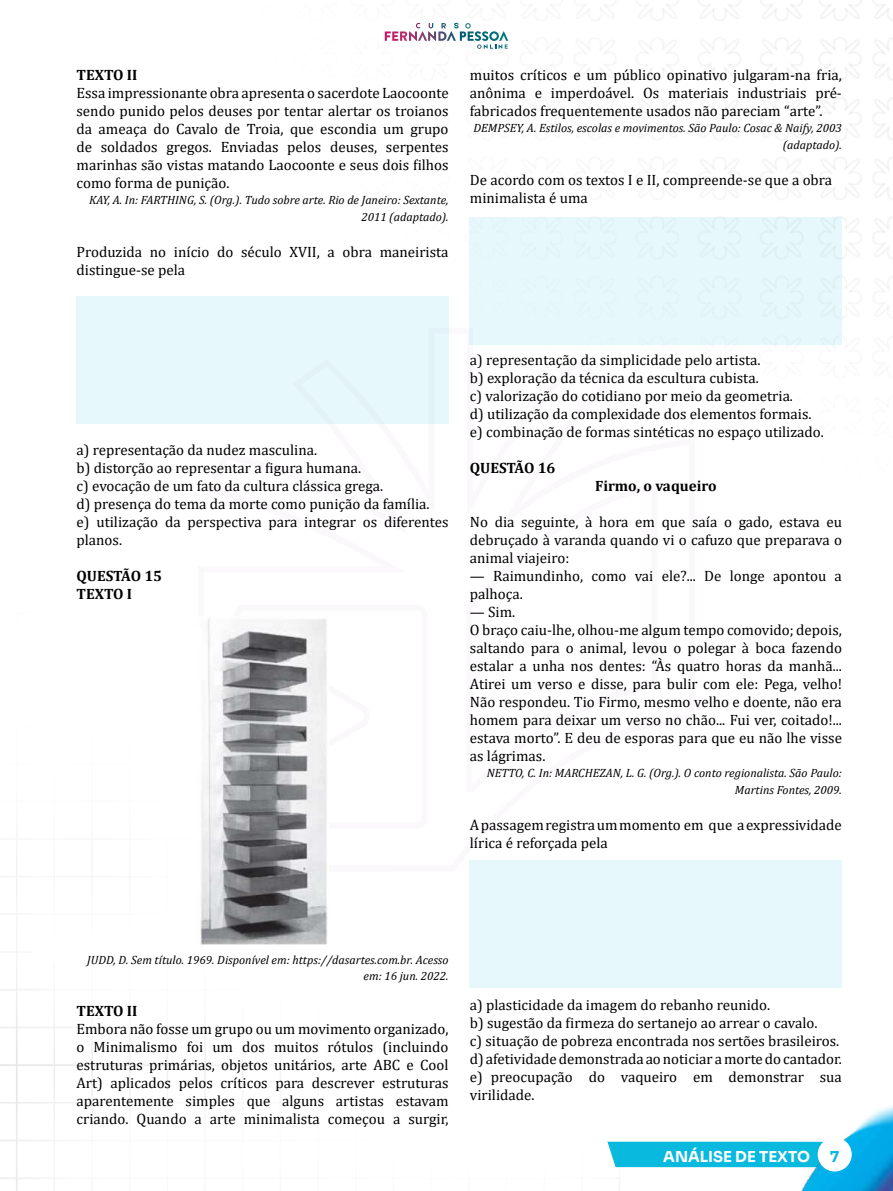
<style>
.page{position:relative;width:893px;height:1191px;background:#fff}
.page>*{position:absolute;margin:0;border:0;box-sizing:border-box;transform-origin:0 0}
.t1{font:15px/18px "Cambria";color:#000}
.t2{font:700 15px/18px "Cambria";color:#000}
.t3{font:15px "Sora";color:#fff}
.t4{font:15px "Sora";color:#0ab9de}
.t5{font:italic 12px/16.5px "Cambria";color:#000;text-align:right}
</style>
<div class="page">
<img style="left:0;top:0;width:893px;height:1191px">
<svg style="left:195px;top:325px;width:505px;height:548px"></svg>
<svg style="left:409px;top:23px;width:99px;height:26px"></svg>
<img style="left:197px;top:617px;width:131px;height:327px">
<div style="left:77px;top:297px;width:372px;height:127px;background:#e6f8fb"></div>
<div style="left:470px;top:217px;width:372px;height:127px;background:#e6f8fb"></div>
<div style="left:470px;top:860px;width:372px;height:127px;background:#e6f8fb"></div>
<p class="t2" style="left:77px;top:65px;width:62px">TEXTO II</p>
<p class="t1" style="left:77px;top:84px;width:374px;text-align:justify">Essa impressionante obra apresenta o sacerdote Laocoonte sendo punido pelos deuses por tentar alertar os troianos da ameaça do Cavalo de Troia, que escondia um grupo de soldados gregos. Enviadas pelos deuses, serpentes marinhas são vistas matando Laocoonte e seus dois filhos como forma de punição.</p>
<p class="t5" style="left:89px;top:191px;width:361px">KAY, A. In: FARTHING, S. (Org.). Tudo sobre arte. Rio de Janeiro: Sextante,<br>2011 (adaptado).</p>
<p class="t1" style="left:77px;top:243px;width:374px">Produzida no início do século XVII, a obra maneirista distingue-se pela</p>
<p class="t1" style="left:470px;top:66px;width:374px;text-align:justify">muitos críticos e um público opinativo julgaram-na fria, anônima e imperdoável. Os materiais industriais pré&shy;fabricados frequentemente usados não pareciam “arte”.</p>
<p class="t5" style="left:473px;top:119px;width:370px">DEMPSEY, A. Estilos, escolas e movimentos. São Paulo: Cosac &amp; Naify, 2003 (adaptado).</p>
<p class="t1" style="left:470px;top:171px;width:364px">De acordo com os textos I e II, compreende-se que a obra minimalista é uma</p>
<p class="t1" style="left:77px;top:441px;width:374px">a) representação da nudez masculina.<br>b) distorção ao representar a figura humana.<br>c) evocação de um fato da cultura clássica grega.<br>d) presença do tema da morte como punição da família.<br>e) utilização da perspectiva para integrar os diferentes planos.</p>
<p class="t2" style="left:77px;top:566px;width:87px">QUESTÃO 15<br>TEXTO I</p>
<p class="t1" style="left:470px;top:351px;width:356px">a) representação da simplicidade pelo artista.<br>b) exploração da técnica da escultura cubista.<br>c) valorização do cotidiano por meio da geometria.<br>d) utilização da complexidade dos elementos formais. e) combinação de formas sintéticas no espaço utilizado.</p>
<p class="t2" style="left:470px;top:458px;width:87px">QUESTÃO 16</p>
<p class="t2" style="left:595px;top:476px;width:123px">Firmo, o vaqueiro</p>
<p class="t1" style="left:470px;top:513px;width:374px;text-align:justify">No dia seguinte, à hora em que saía o gado, estava eu debruçado à varanda quando vi o cafuzo que preparava o animal viajeiro:</p>
<p class="t1" style="left:470px;top:567px;width:374px">— Raimundinho, como vai ele?... De longe apontou a palhoça.</p>
<p class="t1" style="left:470px;top:603px;width:374px">— Sim.<br>O braço caiu-lhe, olhou-me algum tempo comovido; depois, saltando para o animal, levou o polegar à boca fazendo estalar a unha nos dentes: “Às quatro horas da manhã...<br>Atirei um verso e disse, para bulir com ele: Pega, velho!<br>Não respondeu. Tio Firmo, mesmo velho e doente, não era homem para deixar um verso no chão... Fui ver, coitado!... estava morto”. E deu de esporas para que eu não lhe visse as lágrimas.</p>
<p class="t5" style="left:487px;top:764px;width:357px">NETTO, C. In: MARCHEZAN, L. G. (Org.). O conto regionalista. São Paulo:<br>Martins Fontes, 2009.</p>
<p class="t1" style="left:470px;top:816px;width:374px">A passagem registra um momento em que a expressividade lírica é reforçada pela</p>
<p class="t5" style="left:87px;top:950px;width:363px">JUDD, D. Sem título. 1969. Disponível em: https://dasartes.com.br. Acesso em: 16 jun. 2022.</p>
<p class="t2" style="left:77px;top:1001px;width:62px">TEXTO II</p>
<p class="t1" style="left:77px;top:1020px;width:374px;text-align:justify">Embora não fosse um grupo ou um movimento organizado, o Minimalismo foi um dos muitos rótulos (incluindo estruturas primárias, objetos unitários, arte ABC e Cool Art) aplicados pelos críticos para descrever estruturas aparentemente simples que alguns artistas estavam criando. Quando a arte minimalista começou a surgir,</p>
<p class="t1" style="left:470px;top:996px;width:374px">a) plasticidade da imagem do rebanho reunido.<br>b) sugestão da firmeza do sertanejo ao arrear o cavalo.<br>c) situação de pobreza encontrada nos sertões brasileiros. d) afetividade demonstrada ao noticiar a morte do cantador. e) preocupação do vaqueiro em demonstrar sua virilidade.</p>
<p class="t3" style="left:663px;top:1143px;width:148px">ANÁLISE DE TEXTO</p>
<p class="t4" style="left:830px;top:1143px;width:11px">7</p>
</div>
